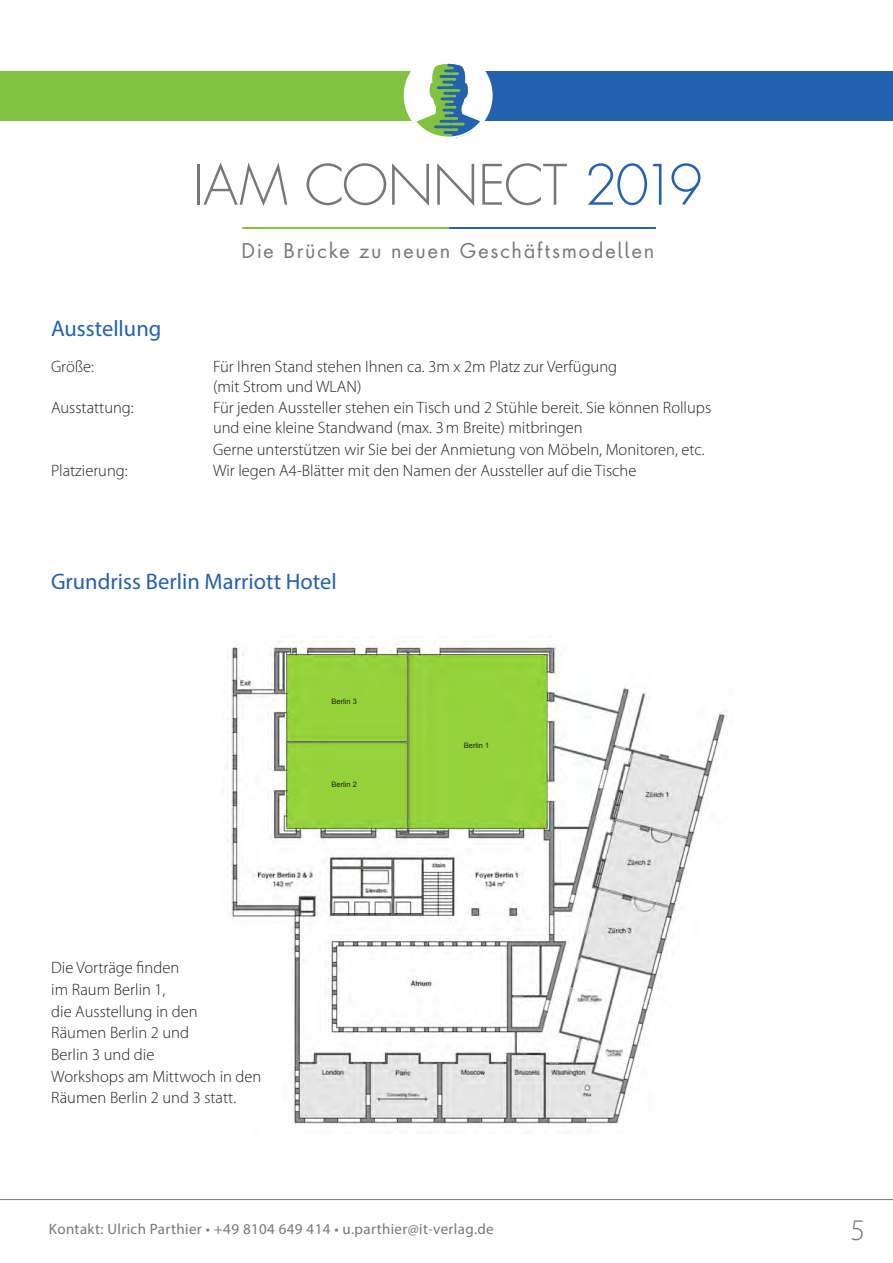
<style>
.page{position:relative;width:893px;height:1263px;background:#fff}
.page>*{position:absolute;margin:0;border:0;box-sizing:border-box;transform-origin:0 0}
.t1{font:300 54.15px "Futura LT Pro";letter-spacing:-.025em;color:#777}
.t2{font:300 30px "Myriad Pro";color:#777}
.ZÜ_15pt{font:22.5px "Myriad Pro";color:#2461ae}
.t3{font:19.8px "Futura ND Alt";letter-spacing:.08em;color:#777}
.Fließtext_11pt{font:300 16.5px/19.5px "Myriad Pro";color:#231f20}
.t4{font:15px "Myriad Pro";letter-spacing:.025em;color:#777}
.t5{font:7.5px "Arial";color:#231f20}
.s1{color:#2461ae}
</style>
<div class="page">
<div style="left:437px;top:71px;width:456px;height:50px;background:#2461ae"></div>
<div style="left:0;top:71px;width:450px;height:50px;background:#81c340"></div>
<div style="left:406px;top:53px;width:84px;height:85px;background:#fff;border-radius:50%"></div>
<div style="left:404px;top:51px;width:89px;height:89px;border:5px solid #fff;border-radius:50%"></div>
<svg style="left:413px;top:62px;width:71px;height:78px"></svg>
<div style="left:405px;top:52px;width:86px;height:86px;border:2px solid #fff;border-radius:50%"></div>
<hr style="left:243px;top:227px;width:206px;height:2px;background:#81c340">
<hr style="left:449px;top:227px;width:207px;height:2px;background:#2461ae">
<hr style="left:0;top:1199px;width:893px;height:1px;background:#777">
<img style="left:227px;top:636px;width:499px;height:488px">
<h1 class="t1" style="left:193px;top:150px;width:512px">IAM CONNECT <span class="s1">2019</span></h1>
<p class="t3" style="left:241px;top:236px;width:415px">Die Brücke zu neuen Geschäftsmodellen</p>
<p class="ZÜ_15pt" style="left:51px;top:314px;width:112px">Ausstellung</p>
<p class="Fließtext_11pt" style="left:51px;top:357px;width:45px">Größe:</p>
<p class="Fließtext_11pt" style="left:213px;top:357px;width:406px">Für Ihren Stand stehen Ihnen ca. 3m x 2m Platz zur Verfügung (mit Strom und WLAN)</p>
<p class="Fließtext_11pt" style="left:51px;top:398px;width:84px">Ausstattung:</p>
<p class="Fließtext_11pt" style="left:213px;top:398px;width:500px">Für jeden Aussteller stehen ein Tisch und 2 Stühle bereit. Sie können Rollups und eine kleine Standwand (max. 3m Breite) mitbringen</p>
<p class="Fließtext_11pt" style="left:213px;top:439px;width:493px">Gerne unterstützen wir Sie bei der Anmietung von Möbeln, Monitoren, etc.</p>
<p class="Fließtext_11pt" style="left:51px;top:461px;width:78px">Platzierung:</p>
<p class="Fließtext_11pt" style="left:213px;top:461px;width:425px">Wir legen A4-Blätter mit den Namen der Aussteller auf die Tische</p>
<p class="ZÜ_15pt" style="left:51px;top:567px;width:287px">Grundriss Berlin Marriott Hotel</p>
<p class="Fließtext_11pt" style="left:51px;top:958px;width:129px">Die Vorträge finden</p>
<p class="Fließtext_11pt" style="left:51px;top:980px;width:116px">im Raum Berlin 1,</p>
<p class="Fließtext_11pt" style="left:51px;top:1001px;width:148px">die Ausstellung in den</p>
<p class="Fließtext_11pt" style="left:51px;top:1023px;width:139px">Räumen Berlin 2 und</p>
<p class="Fließtext_11pt" style="left:51px;top:1044px;width:105px">Berlin 3 und die</p>
<p class="Fließtext_11pt" style="left:51px;top:1066px;width:212px">Workshops am Mittwoch in den</p>
<p class="Fließtext_11pt" style="left:51px;top:1088px;width:186px">Räumen Berlin 2 und 3 statt.</p>
<p class="t5" style="left:332px;top:696px;width:27px">Berlin 3</p>
<p class="t5" style="left:332px;top:780px;width:27px">Berlin 2</p>
<p class="t5" style="left:464px;top:740px;width:27px">Berlin 1</p>
<p class="t4" style="left:49px;top:1219px;width:446px">Kontakt: Ulrich Parthier • +49 8104 649 414 • u.parthier@it-verlag.de</p>
<p class="t2" style="left:850px;top:1212px;width:16px">5</p>
</div>
